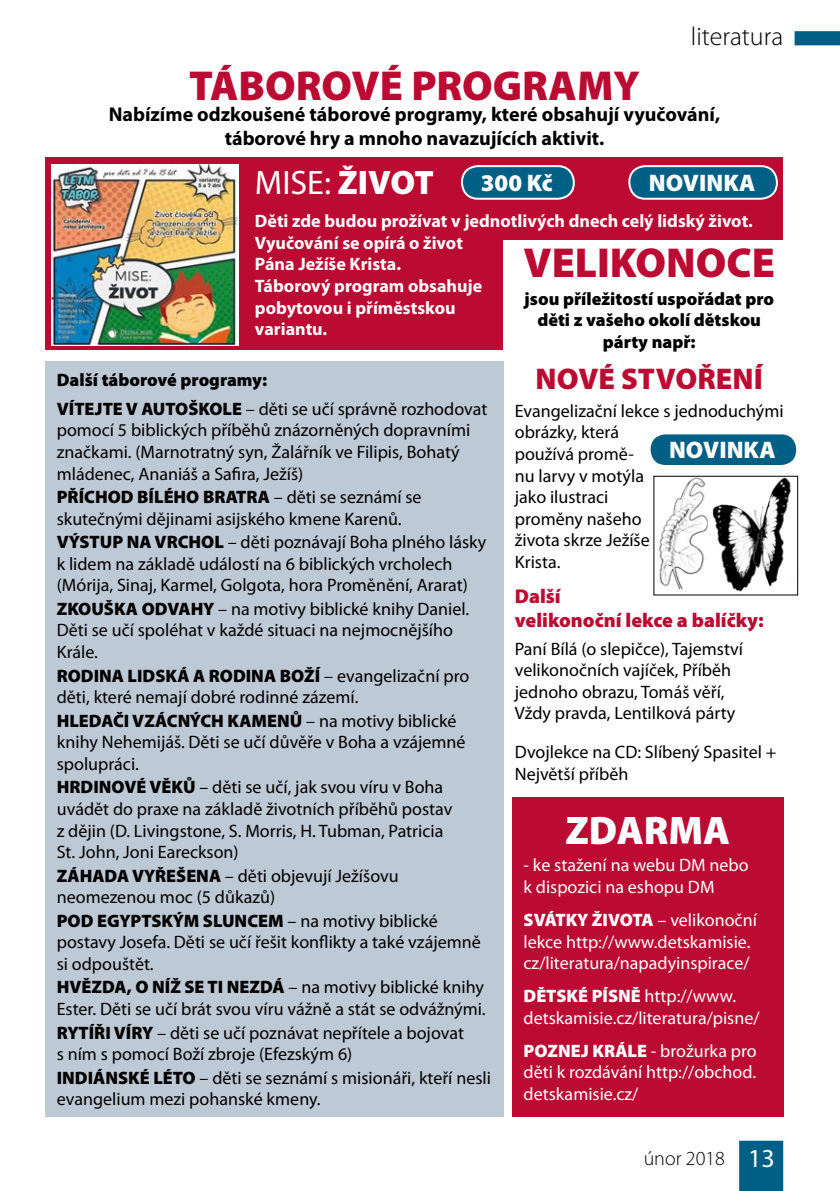
<style>
.page{position:relative;width:840px;height:1191px;background:#fff}
.page>*{position:absolute;margin:0;border:0;box-sizing:border-box;transform-origin:0 0}
.t1{font:900 42px "Myriad Pro";color:#bb0b32}
.t2{font:900 40px "Myriad Pro";color:#fff}
.t3{font:34px "Myriad Pro";color:#fff}
.t4{font:900 30px "Myriad Pro";color:#bb0b32}
.t5{font:300 26px "Myriad Pro";color:#000}
.t6{font:900 24px "Myriad Pro";color:#fff}
.t7{font:700 20px/24px "Myriad Pro";color:#000;text-align:center}
.t8{font:900 20px/24px "Myriad Pro";color:#bb0b32}
.t9{font:300 20px "Myriad Pro";color:#000}
.t10{font:18px/21.6px "Myriad Pro";color:#000}
.t11{font:18px/21.6px "Myriad Pro";color:#fff}
.t12{font:700 18px/21.6px "Myriad Pro";color:#fff}
.t13{font:900 18px/21.6px "Myriad Pro";color:#000;text-align:center}
.s1{font-weight:900}
.s2{font-weight:400}
.s3{font-weight:400;font-size:26px;color:#fff}
</style>
<div class="page">
<div style="left:739px;top:1140px;width:43px;height:51px;background:#005f84"></div>
<svg style="left:794px;top:31px;width:45px;height:14px"></svg>
<div style="left:45px;top:157px;width:737px;height:193px;background:#bb0b32"></div>
<div style="left:461px;top:166px;width:112px;height:33px;background:#005f84;border-radius:16px"></div>
<div style="left:460px;top:165px;width:114px;height:35px;border:2px solid #fff;border-radius:16px"></div>
<div style="left:629px;top:166px;width:147px;height:33px;background:#005f84;border-radius:16px"></div>
<div style="left:628px;top:165px;width:149px;height:35px;border:2px solid #fff;border-radius:16px"></div>
<div style="left:503px;top:240px;width:280px;height:555px;background:#fff"></div>
<div style="left:45px;top:361px;width:458px;height:755px;background:#bec9d6"></div>
<img style="left:51px;top:164px;width:187px;height:181px">
<img style="left:658px;top:478px;width:134px;height:114px">
<div style="left:512px;top:797px;width:270px;height:319px;background:#bb0b32"></div>
<div style="left:649px;top:433px;width:147px;height:33px;background:#005f84;border-radius:16px"></div>
<div style="left:648px;top:432px;width:149px;height:35px;border:2px solid #fff;border-radius:16px"></div>
<h3 class="t5" style="left:690px;top:26px;width:94px">literatura</h3>
<h1 class="t1" style="left:189px;top:70px;width:452px">TÁBOROVÉ PROGRAMY</h1>
<p class="t7" style="left:109px;top:104px;width:612px">Nabízíme odzkoušené táborové programy, které obsahují vyučování, táborové hry a mnoho navazujících aktivit.</p>
<h3 class="t3" style="left:255px;top:170px;width:180px">MISE: <span class="s1">ŽIVOT</span></h3>
<p class="t12" style="left:255px;top:212px;width:499px">Děti zde budou prožívat v jednotlivých dnech celý lidský život.<br>Vyučování se opírá o život<br>Pána Ježíše Krista.<br>Táborový program obsahuje<br>pobytovou i příměstskou<br>variantu.</p>
<h3 class="t6" style="left:480px;top:174px;width:73px">300 Kč</h3>
<h3 class="t6" style="left:648px;top:174px;width:108px">NOVINKA</h3>
<h1 class="t1" style="left:523px;top:247px;width:253px">VELIKONOCE</h1>
<p class="t13" style="left:524px;top:289px;width:251px">jsou příležitostí uspořádat pro děti z vašeho okolí dětskou párty např:</p>
<h3 class="t4" style="left:535px;top:368px;width:228px">NOVÉ STVOŘENÍ</h3>
<p class="t10" style="left:514px;top:402px;width:270px">Evangelizační lekce s jednoduchými obrázky, která<br>používá promě-<br>nu larvy v motýla<br>jako ilustraci<br>proměny našeho<br>života skrze Ježíše<br>Krista.</p>
<p class="t8" style="left:514px;top:586px;width:250px">Další<br>velikonoční lekce a balíčky:</p>
<p class="t10" style="left:514px;top:639px;width:230px">Paní Bílá (o slepičce), Tajemství velikonočních vajíček, Příběh jednoho obrazu, Tomáš věří,<br>Vždy pravda, Lentilková párty</p>
<p class="t10" style="left:514px;top:743px;width:263px">Dvojlekce na CD: Slíbený Spasitel +<br>Největší příběh</p>
<p class="t13" style="left:57px;top:366px;width:432px;line-height:29.2px;text-align:left">Další táborové programy:<br>VÍTEJTE V AUTOŠKOLE <span class="s2">– děti se učí správně rozhodovat</span></p>
<p class="t10" style="left:57px;top:421px;width:415px">pomocí 5 biblických příběhů znázorněných dopravními značkami. (Marnotratný syn, Žalářník ve Filipis, Bohatý mládenec, Ananiáš a Safira, Ježíš)</p>
<p class="t10" style="left:57px;top:488px;width:366px"><span class="s1">PŘÍCHOD BÍLÉHO BRATRA</span> – děti se seznámí se skutečnými dějinami asijského kmene Karenů.</p>
<p class="t10" style="left:57px;top:533px;width:431px"><span class="s1">VÝSTUP NA VRCHOL</span> – děti poznávají Boha plného lásky k lidem na základě událostí na 6 biblických vrcholech (Mórija, Sinaj, Karmel, Golgota, hora Proměnění, Ararat)</p>
<p class="t10" style="left:57px;top:600px;width:414px"><span class="s1">ZKOUŠKA ODVAHY</span> – na motivy biblické knihy Daniel.<br>Děti se učí spoléhat v každé situaci na nejmocnějšího<br>Krále.</p>
<p class="t10" style="left:57px;top:666px;width:414px"><span class="s1">RODINA LIDSKÁ A RODINA BOŽÍ</span> – evangelizační pro děti, které nemají dobré rodinné zázemí.</p>
<p class="t10" style="left:57px;top:711px;width:410px"><span class="s1">HLEDAČI VZÁCNÝCH KAMENŮ</span> – na motivy biblické knihy Nehemijáš. Děti se učí důvěře v Boha a vzájemné spolupráci.</p>
<p class="t10" style="left:57px;top:778px;width:397px"><span class="s1">HRDINOVÉ VĚKŮ</span> – děti se učí, jak svou víru v Boha uvádět do praxe na základě životních příběhů postav z dějin (D. Livingstone, S. Morris, H. Tubman, Patricia St. John, Joni Eareckson)</p>
<p class="t10" style="left:57px;top:866px;width:343px"><span class="s1">ZÁHADA VYŘEŠENA</span> – děti objevují Ježíšovu neomezenou moc (5 důkazů)</p>
<p class="t10" style="left:57px;top:911px;width:425px"><span class="s1">POD EGYPTSKÝM SLUNCEM</span> – na motivy biblické postavy Josefa. Děti se učí řešit konflikty a také vzájemně si odpouštět.</p>
<p class="t10" style="left:57px;top:978px;width:430px"><span class="s1">HVĚZDA, O NÍŽ SE TI NEZDÁ</span> – na motivy biblické knihy<br>Ester. Děti se učí brát svou víru vážně a stát se odvážnými.</p>
<p class="t10" style="left:57px;top:1023px;width:408px"><span class="s1">RYTÍŘI VÍRY</span> – děti se učí poznávat nepřítele a bojovat s ním s pomocí Boží zbroje (Efezským 6)</p>
<p class="t10" style="left:57px;top:1068px;width:435px"><span class="s1">INDIÁNSKÉ LÉTO</span> – děti se seznámí s misionáři, kteří nesli evangelium mezi pohanské kmeny.</p>
<h3 class="t6" style="left:668px;top:441px;width:108px">NOVINKA</h3>
<h2 class="t2" style="left:565px;top:815px;width:166px">ZDARMA</h2>
<p class="t11" style="left:523px;top:856px;width:226px">- ke stažení na webu DM nebo k dispozici na eshopu DM</p>
<p class="t11" style="left:523px;top:911px;width:235px"><span class="s1">SVÁTKY ŽIVOTA</span> – velikonoční lekce http://www.detskamisie. cz/literatura/napadyinspirace/</p>
<p class="t11" style="left:523px;top:987px;width:237px"><span class="s1">DĚTSKÉ PÍSNĚ</span> http://www. detskamisie.cz/literatura/pisne/</p>
<p class="t11" style="left:523px;top:1041px;width:234px;text-align:justify"><span class="s1">POZNEJ KRÁLE</span> - brožurka pro děti k rozdávání http://obchod. detskamisie.cz/</p>
<p class="t9" style="left:643px;top:1150px;width:132px">únor 2018 <span class="s3">13</span></p>
</div>
